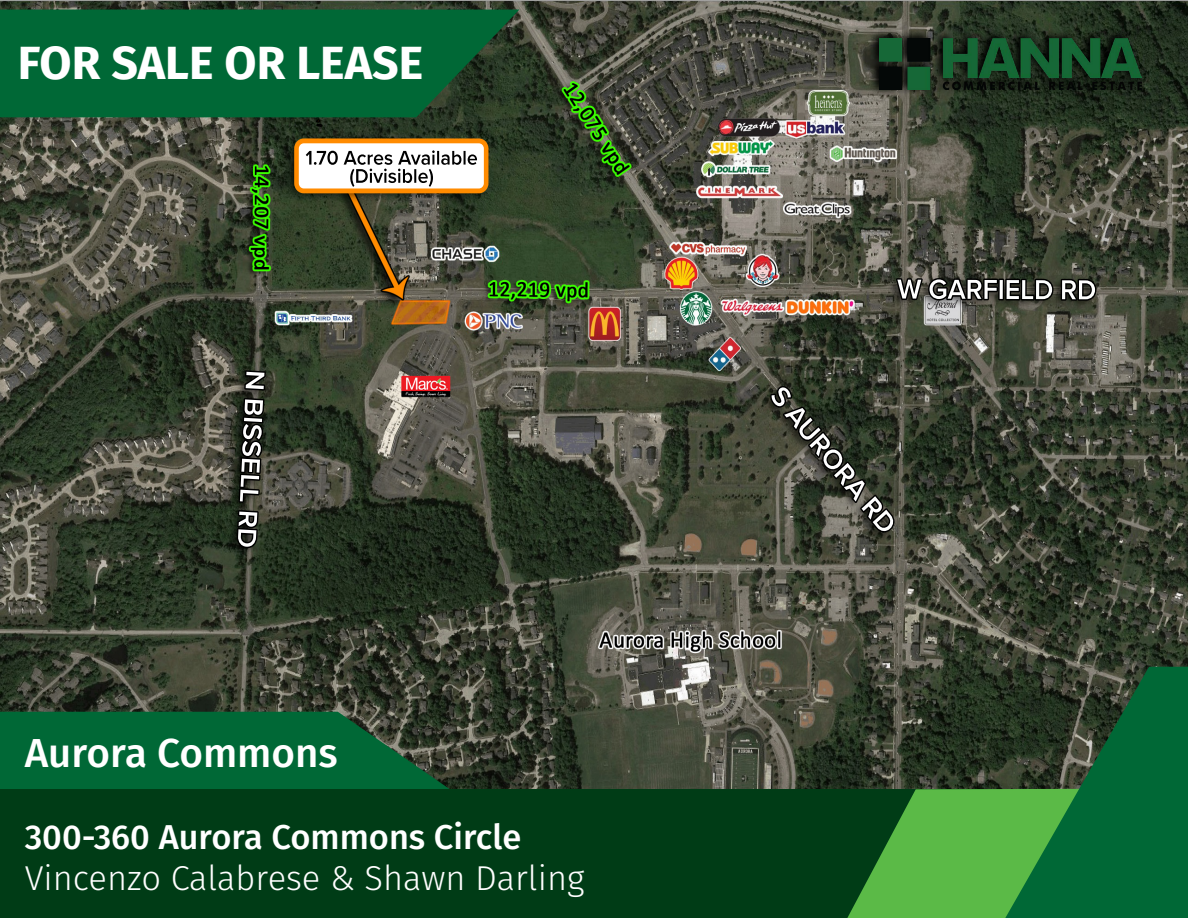
<style>
.page{position:relative;width:1188px;height:918px;background:#fff}
.page>*{position:absolute;margin:0;border:0;box-sizing:border-box;transform-origin:0 0}
.t1{font:700 46.5px "Fira Sans";color:#fff}
.t2{font:500 40.5px "Fira Sans";color:#fff}
.t3{font:300 34.5px "Fira Sans";color:#fff}
.t4{font:500 34.5px "Fira Sans";color:#fff}
</style>
<div class="page">
<img style="left:0;top:0;width:1188px;height:789px">
<img style="left:896px;top:278px;width:92px;height:23px">
<img style="left:770px;top:386px;width:63px;height:85px">
<img style="left:294px;top:138px;width:194px;height:55px">
<img style="left:299px;top:143px;width:185px;height:45px">
<img style="left:241px;top:370px;width:25px;height:88px">
<svg style="left:0;top:712px;width:570px;height:77px;background:#125c35"></svg>
<div style="left:0;top:789px;width:985px;height:129px;background:#003c16"></div>
<svg style="left:868px;top:29px;width:276px;height:66px;background:#2c3326"></svg>
<img style="left:879px;top:38px;width:262px;height:52px">
<svg style="left:0;top:10px;width:519px;height:107px;background:#046334"></svg>
<svg style="left:847px;top:789px;width:158px;height:129px"></svg>
<svg style="left:1005px;top:667px;width:183px;height:251px;background:#186335"></svg>
<h1 class="t1" style="left:18px;top:23px;width:407px">FOR SALE OR LEASE</h1>
<p class="t2" style="left:25px;top:720px;width:314px">Aurora Commons</p>
<p class="t4" style="left:25px;top:809px;width:498px">300-360 Aurora Commons Circle</p>
<p class="t3" style="left:25px;top:853px;width:561px">Vincenzo Calabrese &amp; Shawn Darling</p>
</div>
